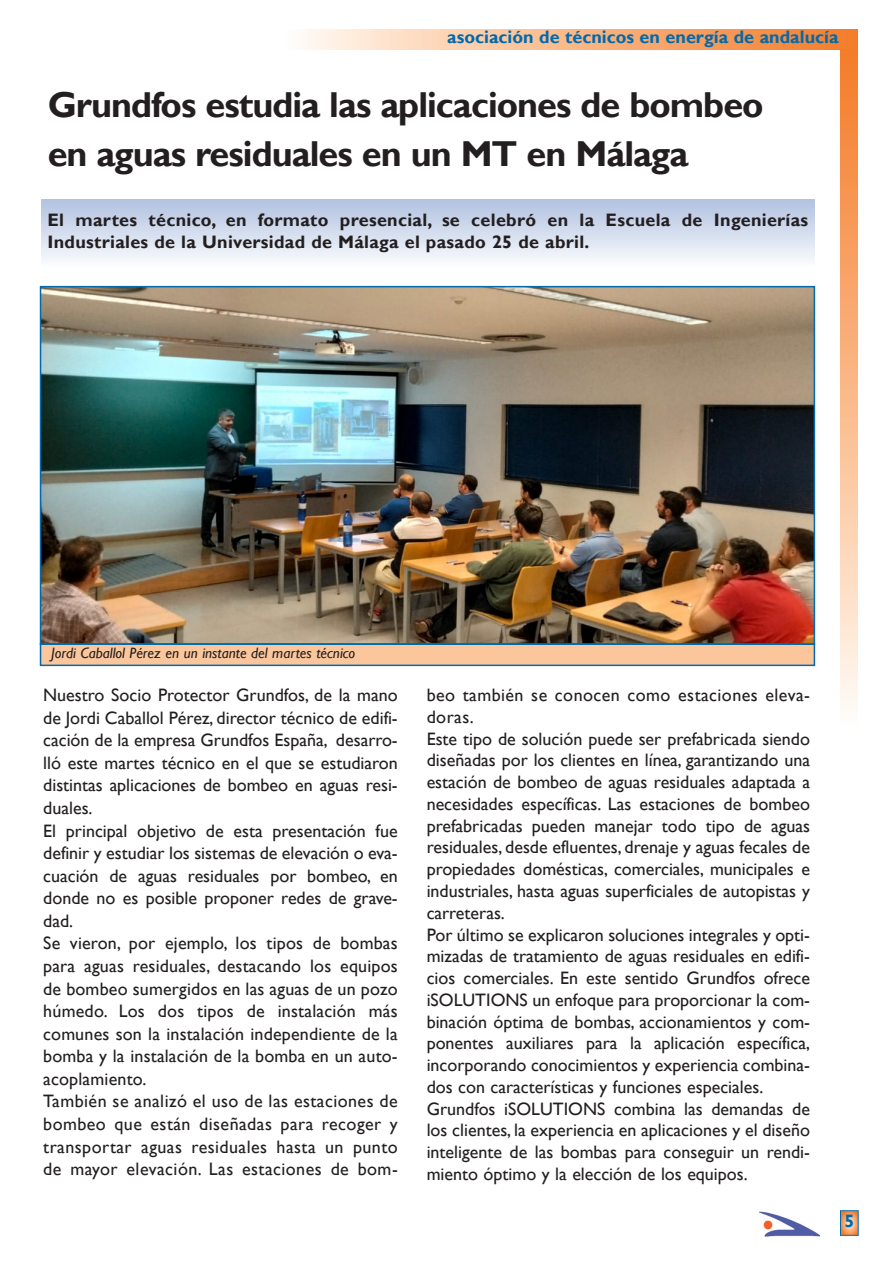
<style>
.page{position:relative;width:893px;height:1270px;background:#fff}
.page>*{position:absolute;margin:0;border:0;box-sizing:border-box;transform-origin:0 0}
.t1{font:700 36px/48px "Gill Sans";letter-spacing:-.03em;color:#231f20}
.t2{font:18px/21.8px "Gill Sans";color:#231f20}
.t3{font:700 18px/21.6px "Gill Sans";letter-spacing:.015em;color:#231f20}
.t4{font:700 18px "Gill Sans";color:#006aad}
.t5{font:italic 15px "Gill Sans";color:#231f20}
</style>
<div class="page">
<svg style="left:842px;top:1212px;width:14px;height:21px"></svg>
<div style="left:840px;top:1210px;width:18px;height:25px;border:1px solid #006aad"></div>
<img style="left:759px;top:1211px;width:60px;height:26px">
<div style="left:282px;top:29px;width:575px;height:20px;background:linear-gradient(to right,#fffbf4,#f47924)"></div>
<div style="left:840px;top:49px;width:17px;height:681px;background:linear-gradient(to bottom,#f47923,#fffbf4)"></div>
<div style="left:42px;top:199px;width:772px;height:67px;background:linear-gradient(to bottom,#b1c1e0,#fafbfd)"></div>
<img style="left:43px;top:289px;width:769px;height:353px">
<div style="left:41px;top:644px;width:772px;height:20px;background:#fbc69c"></div>
<div style="left:40px;top:643px;width:775px;height:23px;border:2px solid #006aad"></div>
<p class="t4" style="left:447px;top:27px;width:393px">asociación de técnicos en energía de andalucía</p>
<h1 class="t1" style="left:48px;top:81px;width:717px">Grundfos estudia las aplicaciones de bombeo en aguas residuales en un MT en Málaga</h1>
<p class="t3" style="left:48px;top:209px;width:762px">El martes técnico, en formato presencial, se celebró en la Escuela de Ingenierías<br>Industriales de la Universidad de Málaga el pasado 25 de abril.</p>
<p class="t5" style="left:51px;top:644px;width:305px">Jordi Caballol Pérez en un instante del martes técnico</p>
<p class="t2" style="left:43px;top:683px;width:356px;line-height:22.5px">Nuestro Socio Protector Grundfos, de la mano de Jordi Caballol Pérez, director técnico de edifi&shy;cación de la empresa Grundfos España, desarro&shy;lló este martes técnico en el que se estudiaron distintas aplicaciones de bombeo en aguas resi&shy;duales.<br>El principal objetivo de esta presentación fue definir y estudiar los sistemas de elevación o eva&shy;cuación de aguas residuales por bombeo, en donde no es posible proponer redes de grave&shy;dad.<br>Se vieron, por ejemplo, los tipos de bombas para aguas residuales, destacando los equipos de bombeo sumergidos en las aguas de un pozo húmedo. Los dos tipos de instalación más comunes son la instalación independiente de la bomba y la instalación de la bomba en un auto&shy;acoplamiento.<br>También se analizó el uso de las estaciones de bombeo que están diseñadas para recoger y transportar aguas residuales hasta un punto de mayor elevación. Las estaciones de bom-</p>
<p class="t2" style="left:426px;top:684px;width:385px">beo también se conocen como estaciones eleva&shy;doras.<br>Este tipo de solución puede ser prefabricada siendo diseñadas por los clientes en línea, garantizando una estación de bombeo de aguas residuales adaptada a necesidades específicas. Las estaciones de bombeo prefabricadas pueden manejar todo tipo de aguas residuales, desde efluentes, drenaje y aguas fecales de propiedades domésticas, comerciales, municipales e industriales, hasta aguas superficiales de autopistas y carreteras.<br>Por último se explicaron soluciones integrales y opti&shy;mizadas de tratamiento de aguas residuales en edifi&shy;cios comerciales. En este sentido Grundfos ofrece iSOLUTIONS un enfoque para proporcionar la com&shy;binación óptima de bombas, accionamientos y com&shy;ponentes auxiliares para la aplicación específica, incorporando conocimientos y experiencia combina&shy;dos con características y funciones especiales.<br>Grundfos iSOLUTIONS combina las demandas de los clientes, la experiencia en aplicaciones y el diseño inteligente de las bombas para conseguir un rendi&shy;miento óptimo y la elección de los equipos.</p>
<p class="t4" style="left:844px;top:1210px;width:11px">5</p>
</div>
